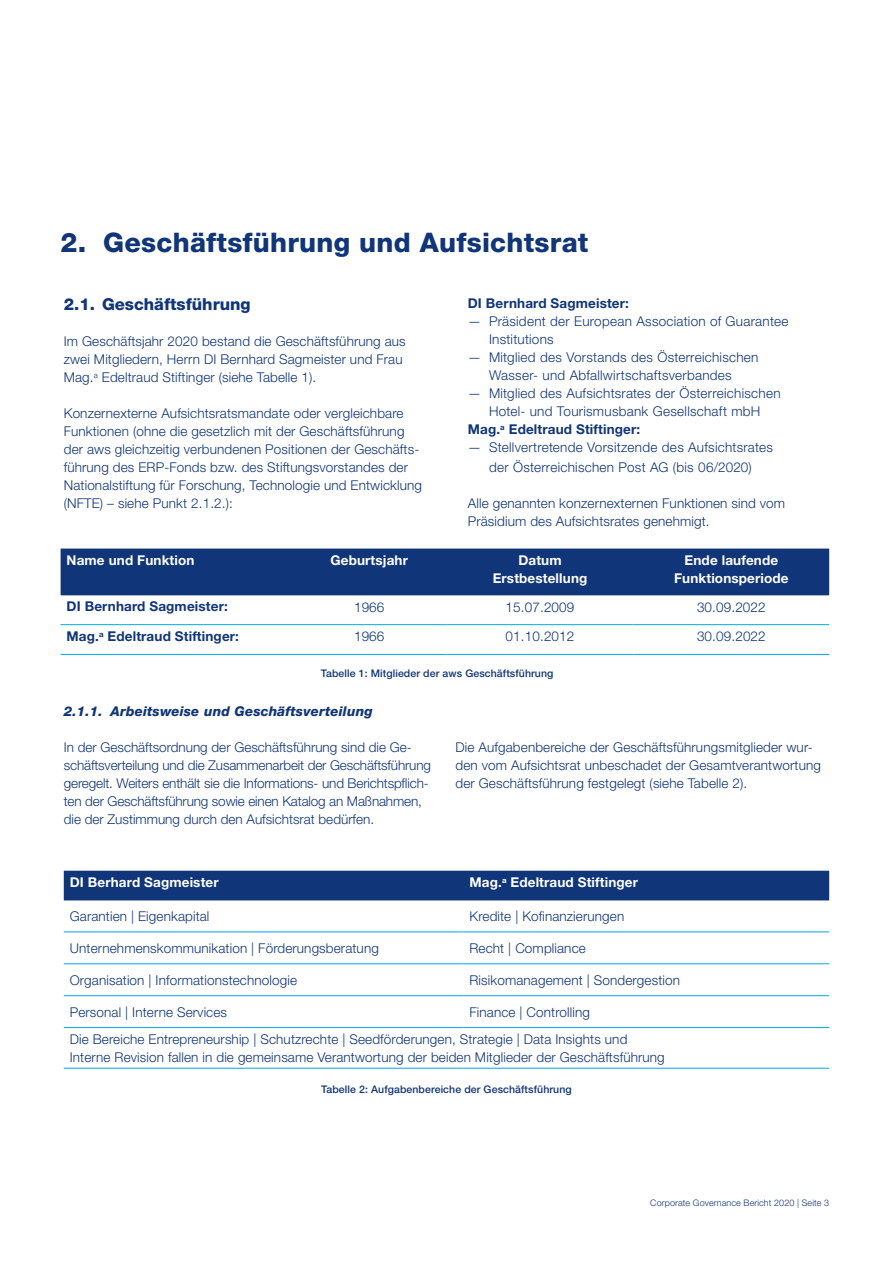
<style>
.page{position:relative;width:893px;height:1263px;background:#fff}
.page>*{position:absolute;margin:0;border:0;box-sizing:border-box;transform-origin:0 0}
.H1_überschrift_heavy{font:800 27px "Helvetica Neue LT";letter-spacing:.01em;color:#103578}
.H2_subheadline{font:800 16.5px "Helvetica Neue LT";color:#103578}
.P_LT{font:300 13.5px/18px "Helvetica Neue LT";letter-spacing:.01em;color:#103578}
.TD{font:300 13.5px "Helvetica Neue LT";letter-spacing:.01em;color:#103578}
.P_LT-2{font:300 13.5px/18px "Helvetica Neue LT";letter-spacing:-.01em;color:#103578}
.TH_e_Spalte{font:700 13.5px/18px "Helvetica Neue LT";letter-spacing:.01em;color:#fff;text-align:center}
.P_LT_fett{font:700 13.5px "Helvetica Neue LT";letter-spacing:.01em;color:#103578}
.TH_e_Zeile{font:700 13.5px "Helvetica Neue LT";letter-spacing:.01em;color:#103578}
.H3_Sub-Sub-Headline{font:italic 800 13.5px "Helvetica Neue LT";letter-spacing:.01em;color:#103578}
.P_LT-3{font:500 10.5px "Helvetica Neue LT";letter-spacing:.01em;color:#103578}
.t1{font:300 9px "Helvetica Neue LT";letter-spacing:.01em;color:#103578}
</style>
<div class="page">
<div style="left:61px;top:549px;width:768px;height:46px;background:#103578"></div>
<hr style="left:61px;top:624px;width:231px;height:1px;background:#00a8e7">
<hr style="left:292px;top:624px;width:154px;height:1px;background:#00a8e7">
<hr style="left:446px;top:624px;width:188px;height:1px;background:#00a8e7">
<hr style="left:634px;top:624px;width:195px;height:1px;background:#00a8e7">
<hr style="left:61px;top:654px;width:231px;height:1px;background:#00a8e7">
<hr style="left:292px;top:654px;width:154px;height:1px;background:#00a8e7">
<hr style="left:446px;top:654px;width:188px;height:1px;background:#00a8e7">
<hr style="left:634px;top:654px;width:195px;height:1px;background:#00a8e7">
<div style="left:64px;top:871px;width:765px;height:29px;background:#103578"></div>
<hr style="left:64px;top:931px;width:399px;height:1px;background:#00a8e7">
<hr style="left:463px;top:931px;width:366px;height:1px;background:#00a8e7">
<hr style="left:64px;top:963px;width:399px;height:1px;background:#00a8e7">
<hr style="left:463px;top:963px;width:366px;height:1px;background:#00a8e7">
<hr style="left:64px;top:995px;width:399px;height:1px;background:#00a8e7">
<hr style="left:463px;top:995px;width:366px;height:1px;background:#00a8e7">
<hr style="left:64px;top:1027px;width:399px;height:1px;background:#00a8e7">
<hr style="left:463px;top:1027px;width:366px;height:1px;background:#00a8e7">
<hr style="left:64px;top:1068px;width:399px;height:1px;background:#00a8e7">
<hr style="left:463px;top:1068px;width:366px;height:1px;background:#00a8e7">
<h1 class="H1_überschrift_heavy" style="left:61px;top:226px;width:529px">2. Geschäftsführung und Aufsichtsrat</h1>
<h2 class="H2_subheadline" style="left:64px;top:295px;width:188px">2.1. Geschäftsführung</h2>
<p class="P_LT" style="left:64px;top:332px;width:343px">Im Geschäftsjahr 2020 bestand die Geschäftsführung aus zwei Mitgliedern, Herrn DI Bernhard Sagmeister und Frau<br>Mag.<sup>a</sup> Edeltraud Stiftinger (siehe Tabelle 1).</p>
<p class="P_LT" style="left:64px;top:404px;width:360px">Konzernexterne Aufsichtsratsmandate oder vergleichbare Funktionen (ohne die gesetzlich mit der Geschäftsführung der aws gleichzeitig verbundenen Positionen der Geschäfts&shy;führung des ERP-Fonds bzw. des Stiftungsvorstandes der Nationalstiftung für Forschung, Technologie und Entwicklung (NFTE) – siehe Punkt 2.1.2.):</p>
<p class="P_LT_fett" style="left:468px;top:295px;width:163px">DI Bernhard Sagmeister:</p>
<p class="P_LT" style="left:489px;top:312px;width:301px;text-indent:-21px">— Präsident der European Association of Guarantee<br>Institutions</p>
<p class="P_LT" style="left:468px;top:348px;width:292px;text-align:center">— Mitglied des Vorstands des Österreichischen<br>Wasser- und Abfallwirtschaftsverbandes</p>
<p class="P_LT" style="left:468px;top:384px;width:314px;text-align:center">— Mitglied des Aufsichtsrates der Österreichischen<br>Hotel- und Tourismusbank Gesellschaft mbH</p>
<p class="P_LT_fett" style="left:468px;top:421px;width:174px">Mag.<sup>a</sup> Edeltraud Stiftinger:</p>
<p class="P_LT" style="left:468px;top:437px;width:307px;line-height:19.5px;text-align:center">— Stellvertretende Vorsitzende des Aufsichtsrates der Österreichischen Post AG (bis 06/2020)</p>
<p class="P_LT" style="left:468px;top:494px;width:319px">Alle genannten konzernexternen Funktionen sind vom<br>Präsidium des Aufsichtsrates genehmigt.</p>
<p class="TH_e_Spalte" style="left:67px;top:551px;width:129px">Name und Funktion</p>
<p class="TH_e_Spalte" style="left:330px;top:551px;width:79px">Geburtsjahr</p>
<p class="TH_e_Spalte" style="left:493px;top:551px;width:96px">Datum<br>Erstbestellung</p>
<p class="TH_e_Spalte" style="left:674px;top:551px;width:116px">Ende laufende<br>Funktionsperiode</p>
<p class="TH_e_Zeile" style="left:67px;top:598px;width:163px">DI Bernhard Sagmeister:</p>
<p class="TD" style="left:354px;top:598px;width:32px">1966</p>
<p class="TD" style="left:506px;top:598px;width:70px">15.07.2009</p>
<p class="TD" style="left:697px;top:598px;width:70px">30.09.2022</p>
<p class="TH_e_Zeile" style="left:67px;top:628px;width:174px">Mag.<sup>a</sup> Edeltraud Stiftinger:</p>
<p class="TD" style="left:354px;top:628px;width:32px">1966</p>
<p class="TD" style="left:506px;top:628px;width:70px">01.10.2012</p>
<p class="TD" style="left:697px;top:628px;width:70px">30.09.2022</p>
<p class="P_LT-3" style="left:321px;top:667px;width:234px">Tabelle 1: Mitglieder der aws Geschäftsführung</p>
<h3 class="H3_Sub-Sub-Headline" style="left:64px;top:703px;width:310px">2.1.1. Arbeitsweise und Geschäftsverteilung</h3>
<p class="P_LT-2" style="left:64px;top:737px;width:369px">In der Geschäftsordnung der Geschäftsführung sind die Ge&shy;schäftsverteilung und die Zusammenarbeit der Geschäftsführung geregelt. Weiters enthält sie die Informations- und Berichtspflich&shy;ten der Geschäftsführung sowie einen Katalog an Maßnahmen, die der Zustimmung durch den Aufsichtsrat bedürfen.</p>
<p class="P_LT" style="left:455px;top:738px;width:367px">Die Aufgabenbereiche der Geschäftsführungsmitglieder wur&shy;den vom Aufsichtsrat unbeschadet der Gesamtverantwortung der Geschäftsführung festgelegt (siehe Tabelle 2).</p>
<p class="TH_e_Spalte" style="left:70px;top:873px;width:150px">DI Berhard Sagmeister</p>
<p class="TH_e_Spalte" style="left:469px;top:873px;width:170px">Mag.<sup>a</sup> Edeltraud Stiftinger</p>
<p class="TD" style="left:70px;top:908px;width:141px">Garantien | Eigenkapital</p>
<p class="TD" style="left:469px;top:908px;width:156px">Kredite | Kofinanzierungen</p>
<p class="TD" style="left:70px;top:940px;width:311px">Unternehmenskommunikation | Förderungsberatung</p>
<p class="TD" style="left:469px;top:940px;width:118px">Recht | Compliance</p>
<p class="TD" style="left:70px;top:972px;width:229px">Organisation | Informationstechnologie</p>
<p class="TD" style="left:469px;top:972px;width:212px">Risikomanagement | Sondergestion</p>
<p class="TD" style="left:70px;top:1004px;width:159px">Personal | Interne Services</p>
<p class="TD" style="left:469px;top:1004px;width:122px">Finance | Controlling</p>
<p class="TD" style="left:70px;top:1031px;width:559px">Die Bereiche Entrepreneurship | Schutzrechte | Seedförderungen, Strategie | Data Insights und</p>
<p class="TD" style="left:70px;top:1049px;width:596px">Interne Revision fallen in die gemeinsame Verantwortung der beiden Mitglieder der Geschäftsführung</p>
<p class="P_LT-3" style="left:321px;top:1083px;width:252px">Tabelle 2: Aufgabenbereiche der Geschäftsführung</p>
<p class="t1" style="left:650px;top:1197px;width:180px">Corporate Governance Bericht 2020 | Seite 3</p>
</div>
